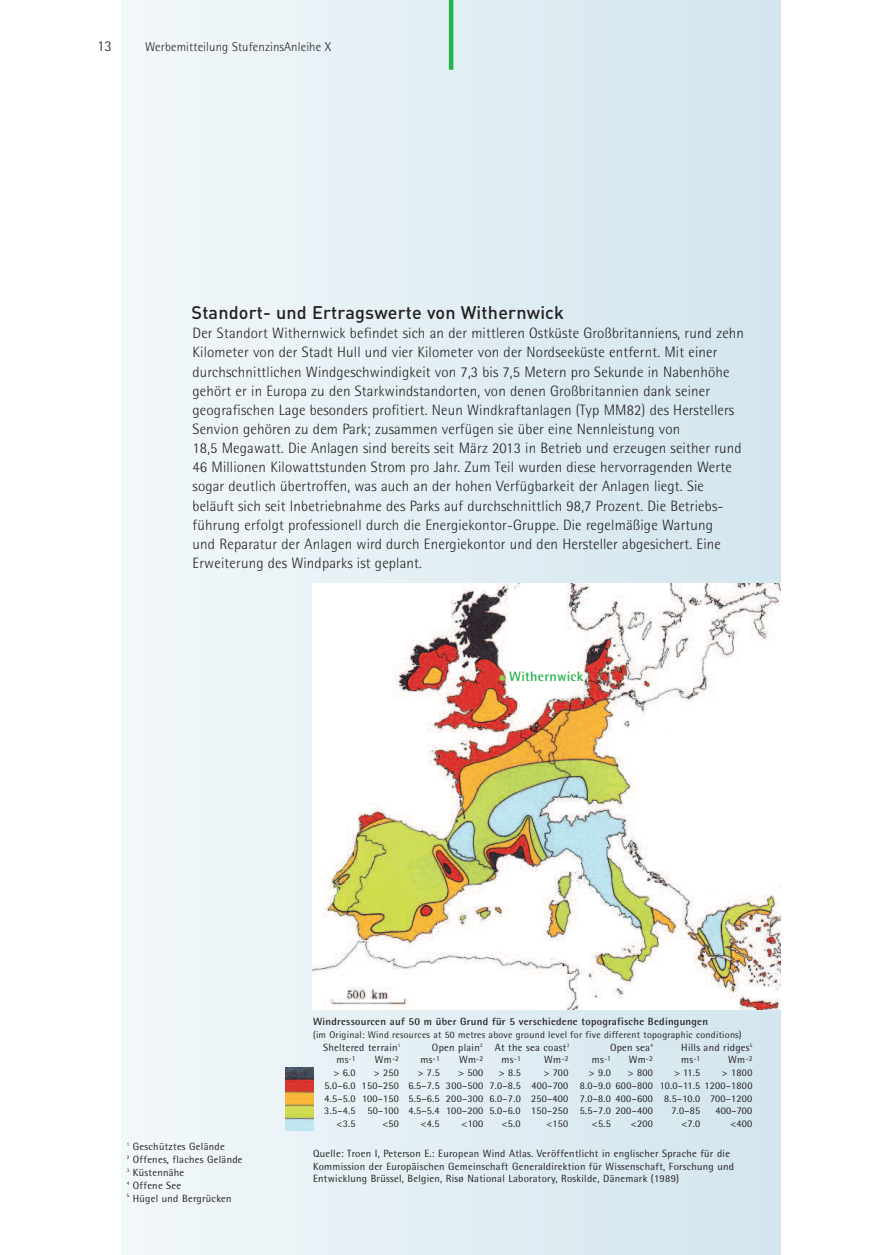
<style>
.page{position:relative;width:881px;height:1255px;background:#fff}
.page>*{position:absolute;margin:0;border:0;box-sizing:border-box;transform-origin:0 0}
.t1{font:500 18px "DIN";letter-spacing:.01em;color:#231f20}
.t2{font:300 15px/19.2px "Agfa Rotis Semisans";letter-spacing:.01em;color:#231f20}
.t3{font:700 13.8px "Agfa Rotis Semisans";letter-spacing:.015em;color:#23b24b}
.t4{font:300 12.75px "Agfa Rotis Semisans";letter-spacing:.01em;color:#231f20}
.t5{font:10.5px/12.8px "Agfa Rotis Semisans";letter-spacing:.025em;color:#231f20}
.t6{font:700 10.5px "Agfa Rotis Semisans";letter-spacing:.025em;color:#231f20}
.t7{font:10.2px/12.8px "Agfa Rotis Semisans";letter-spacing:.025em;color:#231f20;text-align:justify}
.t8{font:9.75px "Agfa Rotis Semisans";letter-spacing:.025em;color:#231f20}
</style>
<div class="page">
<div style="left:121px;top:0;width:659px;height:1254px;background:linear-gradient(to right,#f3f8fa,#d2e5ee)"></div>
<div style="left:448px;top:0;width:5px;height:70px;background:#23b24b"></div>
<img style="left:312px;top:583px;width:468px;height:426px">
<img style="left:286px;top:1067px;width:27px;height:63px">
<svg style="left:499px;top:675px;width:6px;height:6px"></svg>
<p class="t2" style="left:97px;top:38px;width:16px">13</p>
<p class="t4" style="left:145px;top:42px;width:187px">Werbemitteilung StufenzinsAnleihe X</p>
<p class="t1" style="left:191px;top:302px;width:374px">Standort- und Ertragswerte von Withernwick</p>
<p class="t2" style="left:192px;top:325px;width:553px">Der Standort Withernwick befindet sich an der mittleren Ostküste Großbritanniens, rund zehn Kilometer von der Stadt Hull und vier Kilometer von der Nordseeküste entfernt. Mit einer durchschnittlichen Windgeschwindigkeit von 7,3 bis 7,5 Metern pro Sekunde in Nabenhöhe gehört er in Europa zu den Starkwindstandorten, von denen Großbritannien dank seiner geografischen Lage besonders profitiert. Neun Windkraftanlagen (Typ MM82) des Herstellers Senvion gehören zu dem Park; zusammen verfügen sie über eine Nennleistung von<br>18,5 Megawatt. Die Anlagen sind bereits seit März 2013 in Betrieb und erzeugen seither rund 46 Millionen Kilowattstunden Strom pro Jahr. Zum Teil wurden diese hervorragenden Werte sogar deutlich übertroffen, was auch an der hohen Verfügbarkeit der Anlagen liegt. Sie beläuft sich seit Inbetriebnahme des Parks auf durchschnittlich 98,7 Prozent. Die Betriebs&shy;führung erfolgt professionell durch die Energiekontor-Gruppe. Die regelmäßige Wartung<br>und Reparatur der Anlagen wird durch Energiekontor und den Hersteller abgesichert. Eine Erweiterung des Windparks ist geplant.</p>
<p class="t3" style="left:509px;top:671px;width:75px">Withernwick</p>
<p class="t6" style="left:313px;top:1017px;width:396px">Windressourcen auf 50 m über Grund für 5 verschiedene topografische Bedingungen</p>
<p class="t8" style="left:313px;top:1031px;width:430px">(im Original: Wind resources at 50 metres above ground level for five different topographic conditions)</p>
<p class="t5" style="left:323px;top:1041px;width:79px">Sheltered terrain<sup>1</sup></p>
<p class="t5" style="left:432px;top:1041px;width:139px">Open plain<sup>2</sup> At the sea coast<sup>3</sup></p>
<p class="t5" style="left:609px;top:1041px;width:44px">Open sea<sup>4</sup></p>
<p class="t5" style="left:681px;top:1041px;width:73px">Hills and ridges<sup>5</sup></p>
<p class="t5" style="left:336px;top:1054px;width:21px">ms<sup>-1</sup></p>
<p class="t5" style="left:374px;top:1054px;width:26px">Wm<sup>-2</sup></p>
<p class="t5" style="left:420px;top:1054px;width:21px">ms<sup>-1</sup></p>
<p class="t5" style="left:459px;top:1054px;width:26px">Wm<sup>-2</sup></p>
<p class="t5" style="left:501px;top:1054px;width:21px">ms<sup>-1</sup></p>
<p class="t5" style="left:544px;top:1054px;width:26px">Wm<sup>-2</sup></p>
<p class="t5" style="left:591px;top:1054px;width:21px">ms<sup>-1</sup></p>
<p class="t5" style="left:628px;top:1054px;width:26px">Wm<sup>-2</sup></p>
<p class="t5" style="left:681px;top:1054px;width:21px">ms<sup>-1</sup></p>
<p class="t5" style="left:728px;top:1054px;width:26px">Wm<sup>-2</sup></p>
<p class="t7" style="left:333px;top:1067px;width:24px">&gt; 6.0</p>
<p class="t7" style="left:374px;top:1067px;width:27px">&gt; 250</p>
<p class="t7" style="left:417px;top:1067px;width:24px">&gt; 7.5</p>
<p class="t7" style="left:458px;top:1067px;width:27px">&gt; 500</p>
<p class="t7" style="left:498px;top:1067px;width:24px">&gt; 8.5</p>
<p class="t7" style="left:543px;top:1067px;width:26px">&gt; 700</p>
<p class="t7" style="left:588px;top:1067px;width:24px">&gt; 9.0</p>
<p class="t7" style="left:627px;top:1067px;width:27px">&gt; 800</p>
<p class="t7" style="left:673px;top:1067px;width:28px">&gt; 11.5</p>
<p class="t7" style="left:324px;top:1067px;width:429px;text-indent:397px">&gt; 1800<br>5.0–6.0 150–250 6.5–7.5 300–500 7.0–8.5 400–700 8.0–9.0 600–800 10.0–11.5 1200–1800<br>4.5–5.0 100–150 5.5–6.5 200–300 6.0–7.0 250–400 7.0–8.0 400–600 8.5–10.0 700–1200<br>3.5–4.5 50–100 4.5–5.4 100–200 5.0–6.0 150–250 5.5–7.0 200–400</p>
<p class="t7" style="left:671px;top:1105px;width:30px">7.0–85</p>
<p class="t7" style="left:715px;top:1105px;width:38px">400–700</p>
<p class="t5" style="left:127px;top:1141px;width:117px"><sup>1</sup> Geschütztes Gelände<br><sup>2</sup> Offenes, flaches Gelände<br><sup>3</sup> Küstennähe<br><sup>4</sup> Offene See<br><sup>5</sup> Hügel und Bergrücken</p>
<p class="t7" style="left:336px;top:1118px;width:20px">&lt;3.5</p>
<p class="t7" style="left:382px;top:1118px;width:18px">&lt;50</p>
<p class="t7" style="left:420px;top:1118px;width:20px">&lt;4.5</p>
<p class="t7" style="left:461px;top:1118px;width:23px">&lt;100</p>
<p class="t7" style="left:501px;top:1118px;width:20px">&lt;5.0</p>
<p class="t7" style="left:546px;top:1118px;width:23px">&lt;150</p>
<p class="t7" style="left:591px;top:1118px;width:20px">&lt;5.5</p>
<p class="t7" style="left:630px;top:1118px;width:23px">&lt;200</p>
<p class="t7" style="left:681px;top:1118px;width:20px">&lt;7.0</p>
<p class="t7" style="left:730px;top:1118px;width:23px">&lt;400</p>
<p class="t5" style="left:313px;top:1147px;width:422px">Quelle: Troen I, Peterson E.: European Wind Atlas. Veröffentlicht in englischer Sprache für die<br>Kommission der Europäischen Gemeinschaft Generaldirektion für Wissenschaft, Forschung und<br>Entwicklung Brüssel, Belgien, Risø National Laboratory, Roskilde, Dänemark (1989)</p>
</div>
